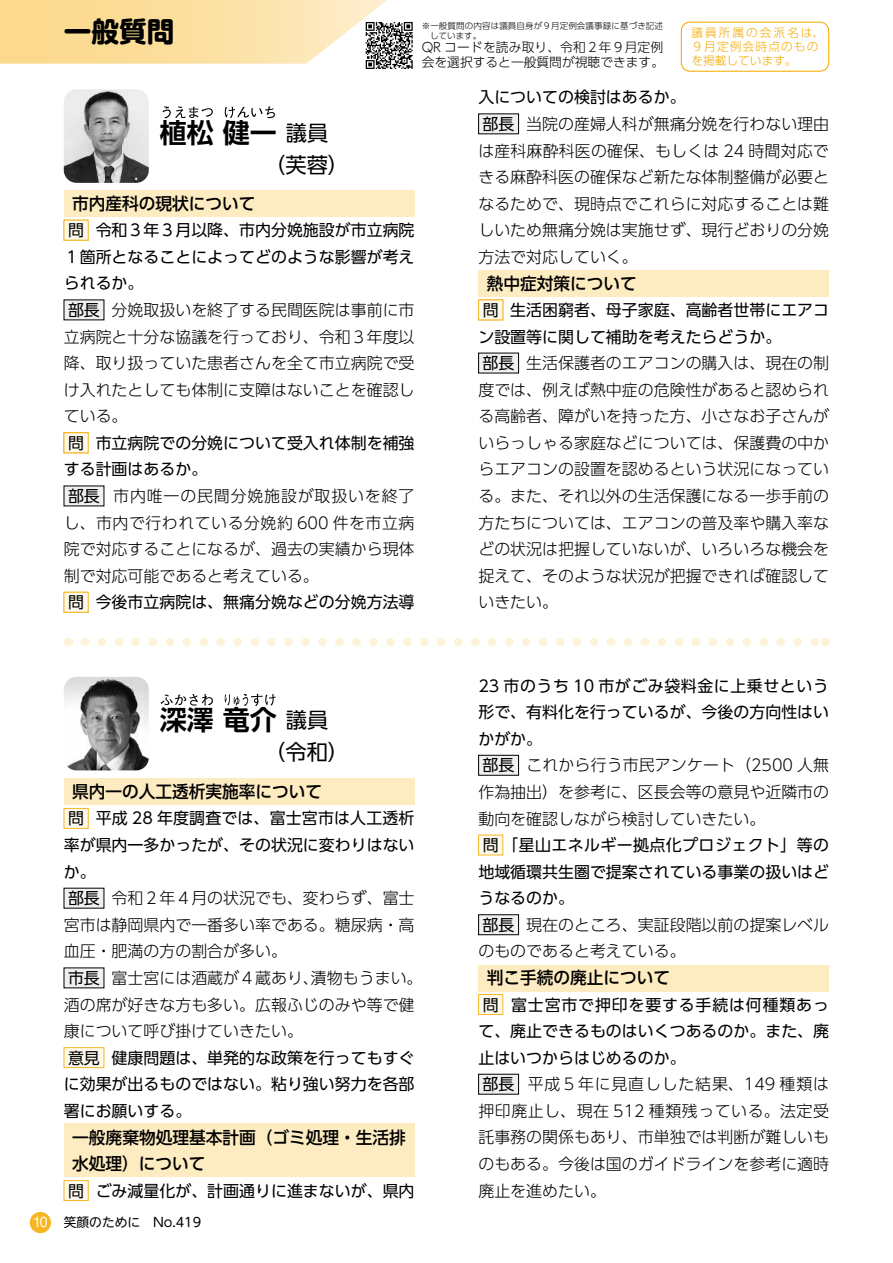
<style>
.page{position:relative;width:893px;height:1263px;background:#fff}
.page>*{position:absolute;margin:0;border:0;box-sizing:border-box;transform-origin:0 0}
.t1{font:700 27.6px "UD Shin M Go Pro";color:#000}
.t2{font:700 27px "UD Shin Go Pro De";color:#000}
.t3{font:21.3px "UD Shin Go Pro";color:#000}
.t4{font:500 16.95px/26.5px "UD Shin Go Pro";color:#000}
.t5{font:300 15.9px/26.5px "UD Shin Go Pro";color:#000}
.t6{font:15.9px/26.5px "UD Shin Go Pro";color:#000;text-align:justify}
.t7{font:300 12.75px/14.9px "UD Shin Go Pro";color:#000}
.t8{font:12.75px "UD Shin M Go Pro";color:#000}
.t9{font:12.75px "Shin M Go Pr 6";color:#fff}
.t10{font:300 11.7px/13.8px "UD Shin Go Pro";letter-spacing:.095em;color:#f6ab00}
.t11{font:300 8.55px/9.6px "UD Shin Go Pro";letter-spacing:.015em;color:#000}
.s1{font-family:"UD Shin Go Pro";font-weight:400;font-size:21.3px}
.s2{font-weight:300}
.s3{font-weight:400}
</style>
<div class="page">
<div style="left:30px;top:1212px;width:21px;height:21px;background:#f7b724;border-radius:50%"></div>
<div style="left:64px;top:1124px;width:351px;height:53px;background:#fdebc2"></div>
<svg style="left:85px;top:638px;width:731px;height:8px"></svg>
<svg style="left:0;top:0;width:413px;height:69px"></svg>
<div style="left:681px;top:22px;width:148px;height:50px;border:1px solid #f6ab00;border-radius:9px"></div>
<svg style="left:162px;top:106px;width:51px;height:12px"></svg>
<svg style="left:225px;top:106px;width:50px;height:12px"></svg>
<img style="left:64px;top:89px;width:85px;height:94px">
<div style="left:478px;top:270px;width:351px;height:26px;background:#fdebc2"></div>
<div style="left:64px;top:191px;width:351px;height:26px;background:#fdebc2"></div>
<div style="left:479px;top:114px;width:40px;height:20px;background:#f0f0f0"></div>
<div style="left:478px;top:114px;width:41px;height:20px;border:1px solid #000"></div>
<div style="left:479px;top:300px;width:24px;height:20px;background:#fef9ed"></div>
<div style="left:479px;top:353px;width:40px;height:20px;background:#f0f0f0"></div>
<div style="left:478px;top:353px;width:41px;height:20px;border:1px solid #000"></div>
<div style="left:64px;top:220px;width:24px;height:20px;background:#fef9ed"></div>
<div style="left:64px;top:300px;width:40px;height:20px;background:#f0f0f0"></div>
<div style="left:64px;top:433px;width:24px;height:20px;background:#fef9ed"></div>
<div style="left:64px;top:433px;width:24px;height:20px;border:1px solid #f7b724"></div>
<div style="left:64px;top:486px;width:40px;height:20px;background:#f0f0f0"></div>
<div style="left:64px;top:592px;width:24px;height:20px;background:#fef9ed"></div>
<div style="left:64px;top:592px;width:24px;height:20px;border:1px solid #f7b724"></div>
<div style="left:64px;top:779px;width:351px;height:26px;background:#fdebc2"></div>
<div style="left:478px;top:965px;width:351px;height:26px;background:#fdebc2"></div>
<div style="left:479px;top:755px;width:40px;height:20px;background:#f0f0f0"></div>
<div style="left:478px;top:755px;width:41px;height:20px;border:1px solid #000"></div>
<div style="left:479px;top:835px;width:24px;height:20px;background:#fef9ed"></div>
<div style="left:479px;top:915px;width:40px;height:20px;background:#f0f0f0"></div>
<div style="left:478px;top:914px;width:41px;height:21px;border:1px solid #000"></div>
<div style="left:479px;top:994px;width:24px;height:20px;background:#fef9ed"></div>
<div style="left:478px;top:994px;width:25px;height:21px;border:1px solid #f7b724"></div>
<div style="left:479px;top:1074px;width:40px;height:20px;background:#f0f0f0"></div>
<div style="left:478px;top:1074px;width:41px;height:20px;border:1px solid #000"></div>
<div style="left:64px;top:808px;width:24px;height:20px;background:#fef9ed"></div>
<div style="left:64px;top:808px;width:24px;height:21px;border:1px solid #f7b724"></div>
<div style="left:64px;top:888px;width:40px;height:20px;background:#f0f0f0"></div>
<div style="left:64px;top:968px;width:40px;height:20px;background:#f0f0f0"></div>
<div style="left:64px;top:1048px;width:40px;height:19px;background:#fef9ed"></div>
<div style="left:64px;top:1047px;width:40px;height:21px;border:1px solid #f7b724"></div>
<div style="left:64px;top:1180px;width:24px;height:20px;background:#fef9ed"></div>
<div style="left:64px;top:1180px;width:24px;height:21px;border:1px solid #f7b724"></div>
<svg style="left:161px;top:694px;width:52px;height:11px"></svg>
<svg style="left:225px;top:694px;width:51px;height:12px"></svg>
<img style="left:64px;top:677px;width:85px;height:93px">
<h1 class="t1" style="left:64px;top:9px;width:112px">一般質問</h1>
<p class="t11" style="left:430px;top:21px;width:234px;text-indent:-9px">※一般質問の内容は議員自身が９月定例会議事録に基づき記述しています。</p>
<p class="t7" style="left:422px;top:39px;width:244px">QR コードを読み取り、令和２年９月定例会を選択すると一般質問が視聴できます。</p>
<p class="t10" style="left:691px;top:26px;width:134px">議員所属の会派名は、<br>９月定例会時点のものを掲載しています。</p>
<h2 class="t2" style="left:160px;top:111px;width:170px">植松健一<span class="s1">議員</span></h2>
<h3 class="t3" style="left:264px;top:148px;width:87px">（芙蓉）</h3>
<p class="t4" style="left:72px;top:190px;width:185px">市内産科の現状について</p>
<p class="t6" style="left:64px;top:216px;width:352px"><span class="s2">問　</span>令和３年３月以降、市内分娩施設が市立病院１箇所となることによってどのような影響が考えられるか。</p>
<p class="t5" style="left:64px;top:296px;width:352px">部長　分娩取扱いを終了する民間医院は事前に市立病院と十分な協議を行っており、令和３年度以降、取り扱っていた患者さんを全て市立病院で受け入れたとしても体制に支障はないことを確認している。<br>問　<span class="s3">市立病院での分娩について受入れ体制を補強する計画はあるか。</span></p>
<p class="t5" style="left:64px;top:482px;width:352px">部長　市内唯一の民間分娩施設が取扱いを終了し、市内で行われている分娩約 600 件を市立病院で対応することになるが、過去の実績から現体制で対応可能であると考えている。<br>問　<span class="s3">今後市立病院は、無痛分娩などの分娩方法導</span></p>
<p class="t6" style="left:68px;top:216px;width:17px">問</p>
<p class="t6" style="left:68px;top:296px;width:33px">部長</p>
<p class="t6" style="left:68px;top:429px;width:17px">問</p>
<p class="t6" style="left:68px;top:482px;width:33px">部長</p>
<p class="t6" style="left:68px;top:588px;width:17px">問</p>
<h2 class="t2" style="left:160px;top:698px;width:170px">深澤竜介<span class="s1">議員</span></h2>
<h3 class="t3" style="left:264px;top:735px;width:87px">（令和）</h3>
<p class="t4" style="left:72px;top:778px;width:252px">県内一の人工透析実施率について</p>
<p class="t6" style="left:64px;top:805px;width:352px"><span class="s2">問　</span>平成 28 年度調査では、富士宮市は人工透析率が県内一多かったが、その状況に変わりはないか。</p>
<p class="t5" style="left:64px;top:884px;width:360px">部長　令和２年４月の状況でも、変わらず、富士宮市は静岡県内で一番多い率である。糖尿病・高血圧・肥満の方の割合が多い。<br>市長　富士宮には酒蔵が４蔵あり、漬物もうまい。酒の席が好きな方も多い。広報ふじのみや等で健康について呼び掛けていきたい。</p>
<p class="t6" style="left:64px;top:1044px;width:352px">意見　健康問題は、単発的な政策を行ってもすぐに効果が出るものではない。粘り強い努力を各部署にお願いする。</p>
<p class="t4" style="left:72px;top:1123px;width:335px">一般廃棄物処理基本計画（ゴミ処理・生活排水処理）について</p>
<p class="t6" style="left:64px;top:1177px;width:352px"><span class="s2">問　</span>ごみ減量化が、計画通りに進まないが、県内</p>
<p class="t6" style="left:68px;top:805px;width:17px">問</p>
<p class="t6" style="left:68px;top:884px;width:33px">部長</p>
<p class="t6" style="left:68px;top:964px;width:33px">市長</p>
<p class="t6" style="left:68px;top:1044px;width:33px">意見</p>
<p class="t6" style="left:68px;top:1177px;width:17px">問</p>
<p class="t9" style="left:33px;top:1212px;width:16px">10</p>
<p class="t8" style="left:64px;top:1212px;width:139px">笑顔のために　No.419</p>
<p class="t6" style="left:478px;top:84px;width:273px">入についての検討はあるか。　　　　</p>
<p class="t5" style="left:478px;top:110px;width:352px;text-align:justify">部長　当院の産婦人科が無痛分娩を行わない理由は産科麻酔科医の確保、もしくは 24 時間対応できる麻酔科医の確保など新たな体制整備が必要となるためで、現時点でこれらに対応することは難しいため無痛分娩は実施せず、現行どおりの分娩方法で対応していく。</p>
<p class="t4" style="left:487px;top:270px;width:152px">熱中症対策について</p>
<p class="t6" style="left:478px;top:296px;width:352px"><span class="s2">問　</span>生活困窮者、母子家庭、高齢者世帯にエアコン設置等に関して補助を考えたらどうか。</p>
<p class="t5" style="left:478px;top:349px;width:352px;text-align:justify">部長　生活保護者のエアコンの購入は、現在の制度では、例えば熱中症の危険性があると認められる高齢者、障がいを持った方、小さなお子さんがいらっしゃる家庭などについては、保護費の中からエアコンの設置を認めるという状況になっている。また、それ以外の生活保護になる一歩手前の方たちについては、エアコンの普及率や購入率などの状況は把握していないが、いろいろな機会を捉えて、そのような状況が把握できれば確認していきたい。</p>
<p class="t6" style="left:483px;top:110px;width:33px">部長</p>
<p class="t6" style="left:483px;top:296px;width:17px">問</p>
<p class="t6" style="left:483px;top:349px;width:33px">部長</p>
<p class="t6" style="left:478px;top:672px;width:352px">23 市のうち 10 市がごみ袋料金に上乗せという形で、有料化を行っているが、今後の方向性はいかがか。</p>
<p class="t5" style="left:478px;top:751px;width:352px">部長　これから行う市民アンケート（2500 人無作為抽出）を参考に、区長会等の意見や近隣市の動向を確認しながら検討していきたい。<br>問　<span class="s3">「星山エネルギー拠点化プロジェクト」等の地域循環共生圏で提案されている事業の扱いはどうなるのか。</span></p>
<p class="t5" style="left:478px;top:911px;width:352px">部長　現在のところ、実証段階以前の提案レベルのものであると考えている。</p>
<p class="t4" style="left:487px;top:964px;width:185px">判こ手続の廃止について</p>
<p class="t6" style="left:478px;top:991px;width:352px"><span class="s2">問　</span>富士宮市で押印を要する手続は何種類あって、廃止できるものはいくつあるのか。また、廃止はいつからはじめるのか。</p>
<p class="t5" style="left:478px;top:1070px;width:352px;text-align:justify">部長　平成５年に見直しした結果、149 種類は押印廃止し、現在 512 種類残っている。法定受託事務の関係もあり、市単独では判断が難しいものもある。今後は国のガイドラインを参考に適時廃止を進めたい。</p>
<p class="t6" style="left:483px;top:751px;width:33px">部長</p>
<p class="t6" style="left:483px;top:831px;width:17px">問</p>
<p class="t6" style="left:483px;top:911px;width:33px">部長</p>
<p class="t6" style="left:483px;top:991px;width:17px">問</p>
<p class="t6" style="left:483px;top:1070px;width:33px">部長</p>
</div>
